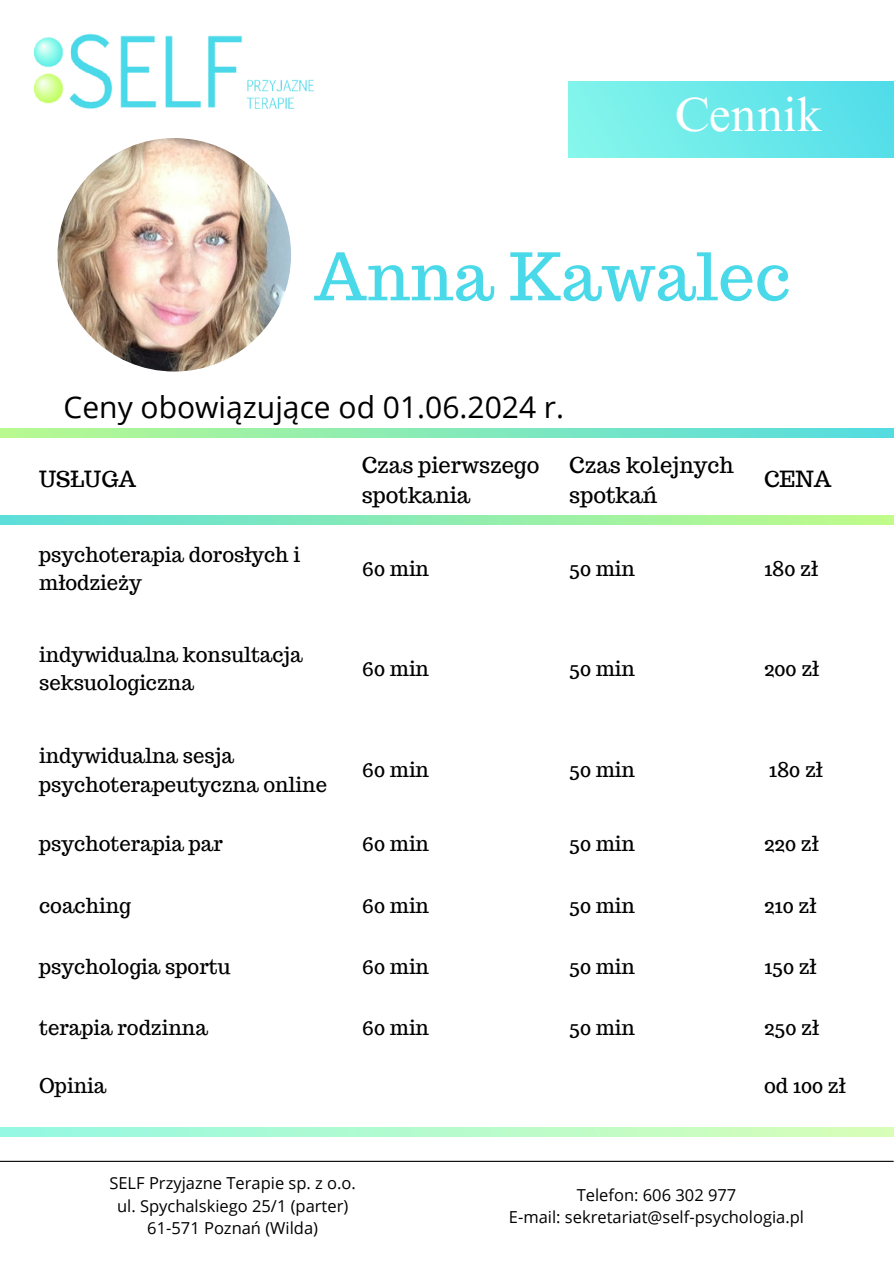
<style>
.page{position:relative;width:894px;height:1264px;background:#fff}
.page>*{position:absolute;margin:0;border:0;box-sizing:border-box;transform-origin:0 0}
.t1{font:65.25px "Trocchi";color:#4ad9e9}
.t2{font:48px "Times NRMT Pro";color:#fff}
.t3{font:30px "Open Sans";color:#000}
.t4{font:21.75px/30.3px "Trocchi";color:#000}
.t5{font:20.25px/28.2px "Trocchi";color:#000}
.t6{font:16.5px "Open Sans";color:#000}
</style>
<div class="page">
<img style="left:35px;top:33px;width:279px;height:76px">
<img style="left:57px;top:138px;width:234px;height:233px;border-radius:50%">
<div style="left:568px;top:82px;width:325px;height:75px;background:linear-gradient(to right,#85f6eb,#52dde9)"></div>
<svg style="left:0;top:428px;width:893px;height:9px;background:#86eab8"></svg>
<svg style="left:0;top:515px;width:893px;height:9px;background:#8eecb1"></svg>
<svg style="left:0;top:1127px;width:893px;height:9px;background:#b6fbcd"></svg>
<hr style="left:0;top:1160px;width:893px;height:1px;background:#000">
<p class="t2" style="left:674px;top:96px;width:149px">Cennik</p>
<p class="t1" style="left:314px;top:234px;width:478px">Anna Kawalec</p>
<p class="t3" style="left:63px;top:386px;width:502px">Ceny obowiązujące od 01.06.2024 r.</p>
<p class="t4" style="left:39px;top:464px;width:98px">USŁUGA</p>
<h2 class="t4" style="left:362px;top:449px;width:179px">Czas pierwszego spotkania</h2>
<h1 class="t4" style="left:569px;top:449px;width:166px">Czas kolejnych spotkań</h1>
<h3 class="t4" style="left:763px;top:464px;width:69px">CENA</h3>
<p class="t5" style="left:39px;top:540px;width:262px">psychoterapia dorosłych i młodzieży</p>
<p class="t5" style="left:39px;top:640px;width:265px">indywidualna konsultacja seksuologiczna</p>
<p class="t5" style="left:39px;top:741px;width:289px">indywidualna sesja psychoterapeutyczna online</p>
<p class="t5" style="left:362px;top:554px;width:69px">60 min</p>
<p class="t5" style="left:569px;top:554px;width:67px">50 min</p>
<p class="t5" style="left:763px;top:554px;width:55px">180 zł</p>
<p class="t5" style="left:362px;top:654px;width:69px">60 min</p>
<p class="t5" style="left:569px;top:654px;width:67px">50 min</p>
<p class="t5" style="left:763px;top:654px;width:57px">200 zł</p>
<p class="t5" style="left:362px;top:755px;width:69px">60 min</p>
<p class="t5" style="left:569px;top:755px;width:67px">50 min</p>
<p class="t5" style="left:768px;top:755px;width:55px">180 zł</p>
<p class="t5" style="left:39px;top:829px;width:185px">psychoterapia par</p>
<p class="t5" style="left:362px;top:829px;width:69px">60 min</p>
<p class="t5" style="left:569px;top:829px;width:67px">50 min</p>
<p class="t5" style="left:763px;top:829px;width:56px">220 zł</p>
<p class="t5" style="left:39px;top:891px;width:93px">coaching</p>
<p class="t5" style="left:362px;top:891px;width:69px">60 min</p>
<p class="t5" style="left:569px;top:891px;width:67px">50 min</p>
<p class="t5" style="left:763px;top:891px;width:54px">210 zł</p>
<p class="t5" style="left:39px;top:952px;width:193px">psychologia sportu</p>
<p class="t5" style="left:362px;top:952px;width:69px">60 min</p>
<p class="t5" style="left:569px;top:952px;width:67px">50 min</p>
<p class="t5" style="left:763px;top:952px;width:54px">150 zł</p>
<p class="t5" style="left:39px;top:1013px;width:170px">terapia rodzinna</p>
<p class="t5" style="left:362px;top:1013px;width:69px">60 min</p>
<p class="t5" style="left:569px;top:1013px;width:67px">50 min</p>
<p class="t5" style="left:763px;top:1013px;width:56px">250 zł</p>
<p class="t5" style="left:39px;top:1071px;width:68px">Opinia</p>
<p class="t5" style="left:763px;top:1071px;width:83px">od 100 zł</p>
<p class="t6" style="left:109px;top:1171px;width:248px">SELF Przyjazne Terapie sp. z o.o.</p>
<p class="t6" style="left:117px;top:1194px;width:233px">ul. Spychalskiego 25/1 (parter)</p>
<p class="t6" style="left:147px;top:1216px;width:172px">61-571 Poznań (Wilda)</p>
<p class="t6" style="left:576px;top:1182px;width:161px">Telefon: 606 302 977</p>
<p class="t6" style="left:508px;top:1205px;width:296px">E-mail: sekretariat@self-psychologia.pl</p>
</div>
